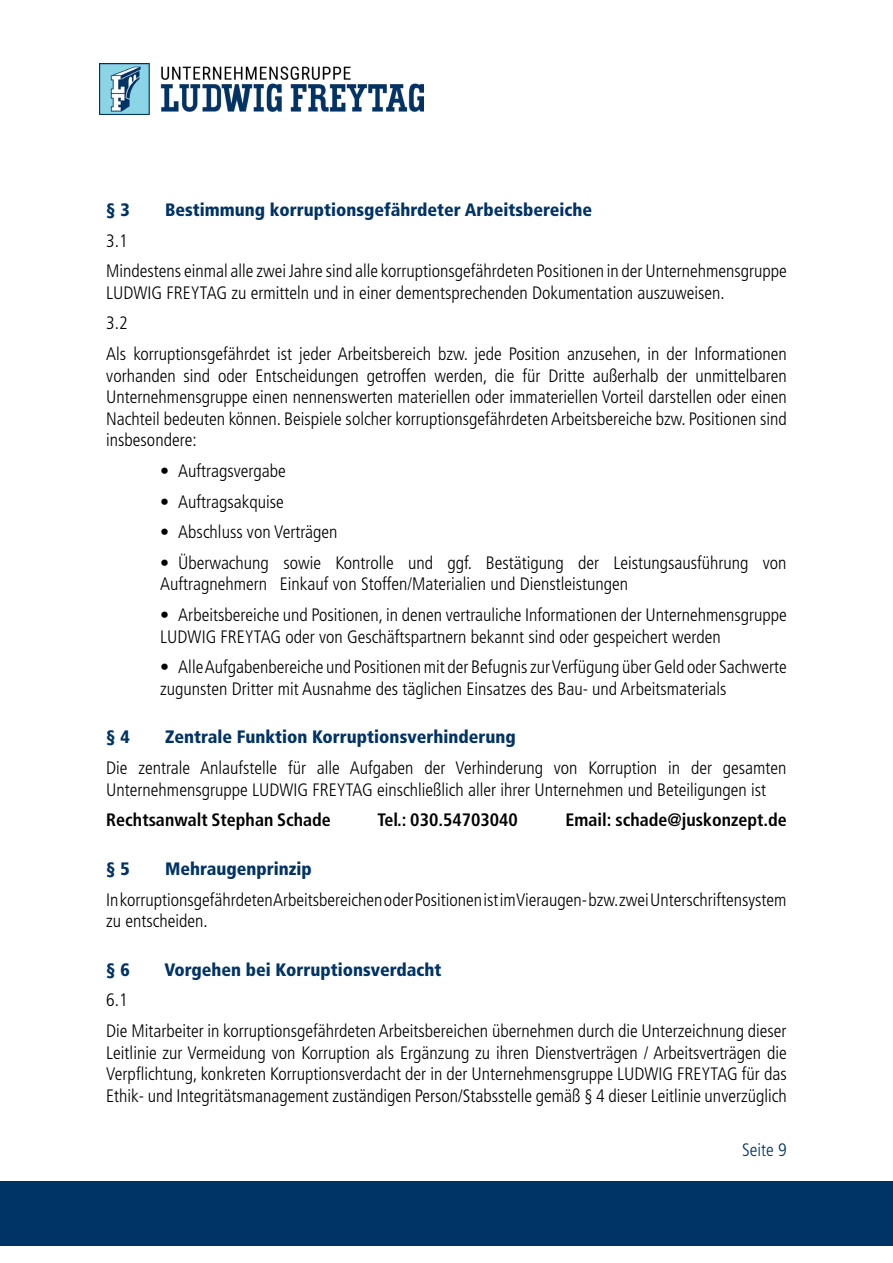
<style>
.page{position:relative;width:893px;height:1263px;background:#fff}
.page>*{position:absolute;margin:0;border:0;box-sizing:border-box;transform-origin:0 0}
.t1{font:300 condensed 18px/21.6px "Frutiger LT Pro";color:#000}
.t2{font:900 condensed 18px "Frutiger LT Pro";color:#036}
.t3{font:700 condensed 18px "Frutiger LT Pro";color:#000}
.t4{font:300 condensed 18px "Frutiger LT Pro";color:#036}
</style>
<div class="page">
<img style="left:100px;top:64px;width:324px;height:50px">
<div style="left:0;top:1181px;width:893px;height:64px;background:#036"></div>
<p class="t2" style="left:106px;top:199px;width:25px">§ 3</p>
<p class="t2" style="left:165px;top:199px;width:429px">Bestimmung korruptionsgefährdeter Arbeitsbereiche</p>
<p class="t1" style="left:106px;top:225px;width:682px;line-height:30.6px">3.1<br>Mindestens einmal alle zwei Jahre sind alle korruptionsgefährdeten Positionen in der Unternehmensgruppe</p>
<p class="t1" style="left:106px;top:277px;width:682px;line-height:30.6px">LUDWIG FREYTAG zu ermitteln und in einer dementsprechenden Dokumentation auszuweisen.<br>3.2<br>Als korruptionsgefährdet ist jeder Arbeitsbereich bzw. jede Position anzusehen, in der Informationen</p>
<p class="t1" style="left:106px;top:365px;width:682px;text-align:justify">vorhanden sind oder Entscheidungen getroffen werden, die für Dritte außerhalb der unmittelbaren Unternehmensgruppe einen nennenswerten materiellen oder immateriellen Vorteil darstellen oder einen Nachteil bedeuten können. Beispiele solcher korruptionsgefährdeten Arbeitsbereiche bzw. Positionen sind insbesondere:</p>
<p class="t1" style="left:160px;top:460px;width:127px">• Auftragsvergabe</p>
<p class="t1" style="left:160px;top:491px;width:125px">• Auftragsakquise</p>
<p class="t1" style="left:160px;top:521px;width:179px">• Abschluss von Verträgen</p>
<p class="t1" style="left:160px;top:552px;width:628px">• Überwachung sowie Kontrolle und ggf. Bestätigung der Leistungsausführung von<br>Auftragnehmern Einkauf von Stoffen/Materialien und Dienstleistungen</p>
<p class="t1" style="left:160px;top:604px;width:628px">• Arbeitsbereiche und Positionen, in denen vertrauliche Informationen der Unternehmensgruppe<br>LUDWIG FREYTAG oder von Geschäftspartnern bekannt sind oder gespeichert werden</p>
<p class="t1" style="left:160px;top:656px;width:628px">• Alle Aufgabenbereiche und Positionen mit der Befugnis zur Verfügung über Geld oder Sachwerte zugunsten Dritter mit Ausnahme des täglichen Einsatzes des Bau- und Arbeitsmaterials</p>
<p class="t2" style="left:106px;top:726px;width:25px">§ 4</p>
<p class="t2" style="left:165px;top:726px;width:352px">Zentrale Funktion Korruptionsverhinderung</p>
<p class="t1" style="left:106px;top:757px;width:682px">Die zentrale Anlaufstelle für alle Aufgaben der Verhinderung von Korruption in der gesamten<br>Unternehmensgruppe LUDWIG FREYTAG einschließlich aller ihrer Unternehmen und Beteiligungen ist</p>
<p class="t3" style="left:106px;top:809px;width:226px">Rechtsanwalt Stephan Schade</p>
<p class="t3" style="left:377px;top:809px;width:142px">Tel.: 030.54703040</p>
<p class="t3" style="left:565px;top:809px;width:223px">Email: schade@juskonzept.de</p>
<p class="t2" style="left:106px;top:858px;width:25px">§ 5</p>
<p class="t2" style="left:165px;top:858px;width:148px">Mehraugenprinzip</p>
<p class="t1" style="left:106px;top:889px;width:682px">In korruptionsgefährdeten Arbeitsbereichen oder Positionen ist im Vieraugen- bzw. zwei Unterschriftensystem zu entscheiden.</p>
<p class="t2" style="left:106px;top:959px;width:25px">§ 6</p>
<p class="t2" style="left:164px;top:959px;width:279px">Vorgehen bei Korruptionsverdacht</p>
<p class="t1" style="left:106px;top:985px;width:682px;line-height:30.6px">6.1<br>Die Mitarbeiter in korruptionsgefährdeten Arbeitsbereichen übernehmen durch die Unterzeichnung dieser</p>
<p class="t1" style="left:106px;top:1042px;width:682px;text-align:justify">Leitlinie zur Vermeidung von Korruption als Ergänzung zu ihren Dienstverträgen / Arbeitsverträgen die Verpflichtung, konkreten Korruptionsverdacht der in der Unternehmensgruppe LUDWIG FREYTAG für das Ethik- und Integritätsmanagement zuständigen Person/Stabsstelle gemäß § 4 dieser Leitlinie unverzüglich</p>
<p class="t4" style="left:742px;top:1139px;width:46px">Seite 9</p>
</div>
